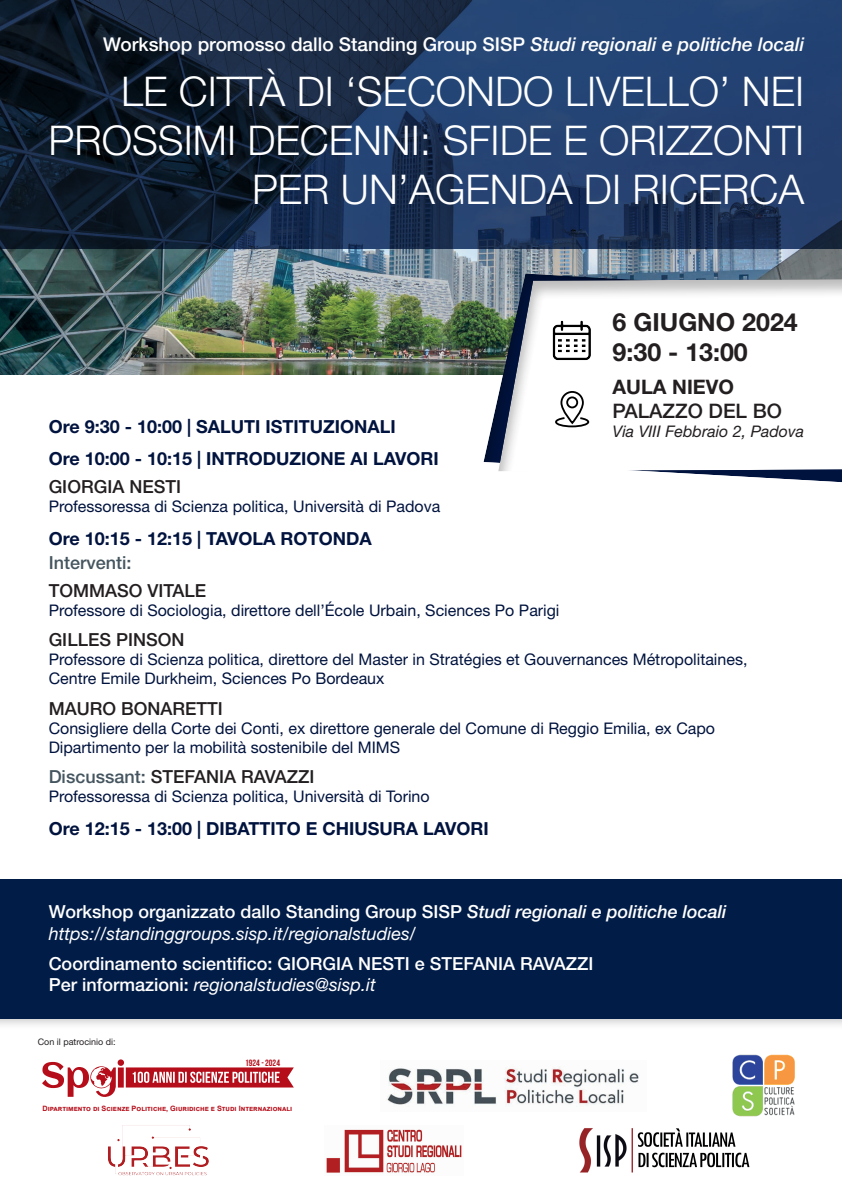
<style>
.page{position:relative;width:842px;height:1191px;background:#fff}
.page>*{position:absolute;margin:0;border:0;box-sizing:border-box;transform-origin:0 0}
.t1{font:300 41px/49.2px "Helvetica Neue LT Std";color:#fff;text-align:right}
.t2{font:700 25px/30px "Helvetica Neue LT Std";color:#231f20}
.t3{font:500 20px "Helvetica Neue LT Std";color:#231f20}
.t4{font:700 20px "Helvetica Neue LT Std";color:#231f20}
.t5{font:500 19px "Helvetica Neue LT Std";color:#fff}
.t6{font:700 18px/32.9px "Helvetica Neue LT Std";color:#00133e}
.t7{font:italic 18px/21.6px "Helvetica Neue LT Std";color:#fff}
.t8{font:500 18px/21.6px "Helvetica Neue LT Std";color:#fff}
.t9{font:500 18px "Helvetica Neue LT Std";color:#231f20}
.t10{font:500 18px "Helvetica Neue LT Std";color:#45555f}
.t11{font:16px/19.2px "Helvetica Neue LT Std";color:#00133e}
.t12{font:italic 16px "Helvetica Neue LT Std";color:#231f20}
.t13{font:9.1px "Bebas Neue";color:#b50e1a}
.t14{font:9px "Helvetica Neue LT Std";color:#231f20}
.t15{font:700 7.3px "Arial";color:#b50e1a}
.s1{font-style:italic}
.s2{color:#45555f}
.s3{font-weight:500;font-style:normal}
.s4{font-weight:500}
.s5{font-weight:400;font-style:italic}
</style>
<div class="page">
<div style="left:0;top:879px;width:842px;height:147px;background:#001c47"></div>
<img style="left:0;top:249px;width:842px;height:125px">
<div style="left:0;top:1017px;width:842px;height:174px;background:#231f20;opacity:.3"></div>
<svg style="left:0;top:0;width:842px;height:249px;background:#1a3052"></svg>
<img style="left:467px;top:271px;width:375px;height:212px">
<svg style="left:488px;top:274px;width:354px;height:198px"></svg>
<div style="left:560px;top:391px;width:24px;height:33px;border:2px solid #000001;border-radius:11px"></div>
<svg style="left:555px;top:416px;width:34px;height:11px"></svg>
<div style="left:566px;top:396px;width:12px;height:12px;border:2px solid #000001;border-radius:50%"></div>
<img style="left:544px;top:311px;width:57px;height:57px">
<img style="left:576px;top:1125px;width:176px;height:51px">
<img style="left:106px;top:1122px;width:106px;height:56px">
<img style="left:324px;top:1125px;width:140px;height:50px">
<svg style="left:42px;top:1059px;width:252px;height:40px"></svg>
<img style="left:380px;top:1060px;width:267px;height:51px">
<img style="left:731px;top:1054px;width:66px;height:63px">
<p class="t5" style="left:103px;top:33px;width:703px">Workshop promosso dallo Standing Group SISP <span class="s1">Studi regionali e politiche locali</span></p>
<h1 class="t1" style="left:49px;top:66px;width:757px">LE CITTÀ DI ‘SECONDO LIVELLO’ NEI<br>PROSSIMI DECENNI: SFIDE E ORIZZONTI<br>PER UN’AGENDA DI RICERCA</h1>
<h2 class="t2" style="left:613px;top:306px;width:187px">6 GIUGNO 2024<br>9:30 - 13:00</h2>
<p class="t4" style="left:613px;top:374px;width:123px">AULA NIEVO</p>
<p class="t3" style="left:613px;top:398px;width:171px">PALAZZO DEL BO</p>
<p class="t12" style="left:613px;top:421px;width:193px">Via VIII Febbraio 2, Padova</p>
<p class="t6" style="left:49px;top:409px;width:392px">Ore 9:30 - 10:00 | SALUTI ISTITUZIONALI<br>Ore 10:00 - 10:15 | INTRODUZIONE AI LAVORI</p>
<p class="t9" style="left:49px;top:475px;width:134px">GIORGIA NESTI</p>
<p class="t11" style="left:49px;top:496px;width:393px">Professoressa di Scienza politica, Università di Padova</p>
<p class="t6" style="left:49px;top:521px;width:324px">Ore 10:15 - 12:15 | TAVOLA ROTONDA</p>
<p class="t10" style="left:49px;top:552px;width:84px">Interventi:</p>
<p class="t9" style="left:49px;top:579px;width:159px">TOMMASO VITALE</p>
<p class="t11" style="left:49px;top:600px;width:512px">Professore di Sociologia, direttore dell’École Urbain, Sciences Po Parigi</p>
<p class="t9" style="left:49px;top:629px;width:137px">GILLES PINSON</p>
<p class="t11" style="left:49px;top:649px;width:700px">Professore di Scienza politica, direttore del Master in Stratégies et Gouvernances Métropolitaines,<br>Centre Emile Durkheim, Sciences Po Bordeaux</p>
<p class="t9" style="left:49px;top:697px;width:176px">MAURO BONARETTI</p>
<p class="t11" style="left:49px;top:718px;width:668px">Consigliere della Corte dei Conti, ex direttore generale del Comune di Reggio Emilia, ex Capo<br>Dipartimento per la mobilità sostenibile del MIMS</p>
<p class="t9" style="left:49px;top:766px;width:267px"><span class="s2">Discussant:</span> STEFANIA RAVAZZI</p>
<p class="t11" style="left:49px;top:786px;width:383px">Professoressa di Scienza politica, Università di Torino</p>
<p class="t6" style="left:49px;top:812px;width:442px">Ore 12:15 - 13:00 | DIBATTITO E CHIUSURA LAVORI</p>
<p class="t7" style="left:49px;top:900px;width:679px"><span class="s3">Workshop organizzato dallo Standing Group SISP</span> <span class="s4">Studi regionali e politiche locali </span>https://standinggroups.sisp.it/regionalstudies/</p>
<p class="t8" style="left:49px;top:952px;width:546px">Coordinamento scientifico: GIORGIA NESTI e STEFANIA RAVAZZI<br>Per informazioni: <span class="s5">regionalstudies@sisp.it</span></p>
<p class="t14" style="left:38px;top:1036px;width:80px">Con il patrocinio di:</p>
<p class="t13" style="left:245px;top:1057px;width:36px">1924 - 2024</p>
<p class="t15" style="left:42px;top:1103px;width:251px">DIPARTIMENTO DI SCIENZE POLITICHE, GIURIDICHE E STUDI INTERNAZIONALI</p>
</div>
